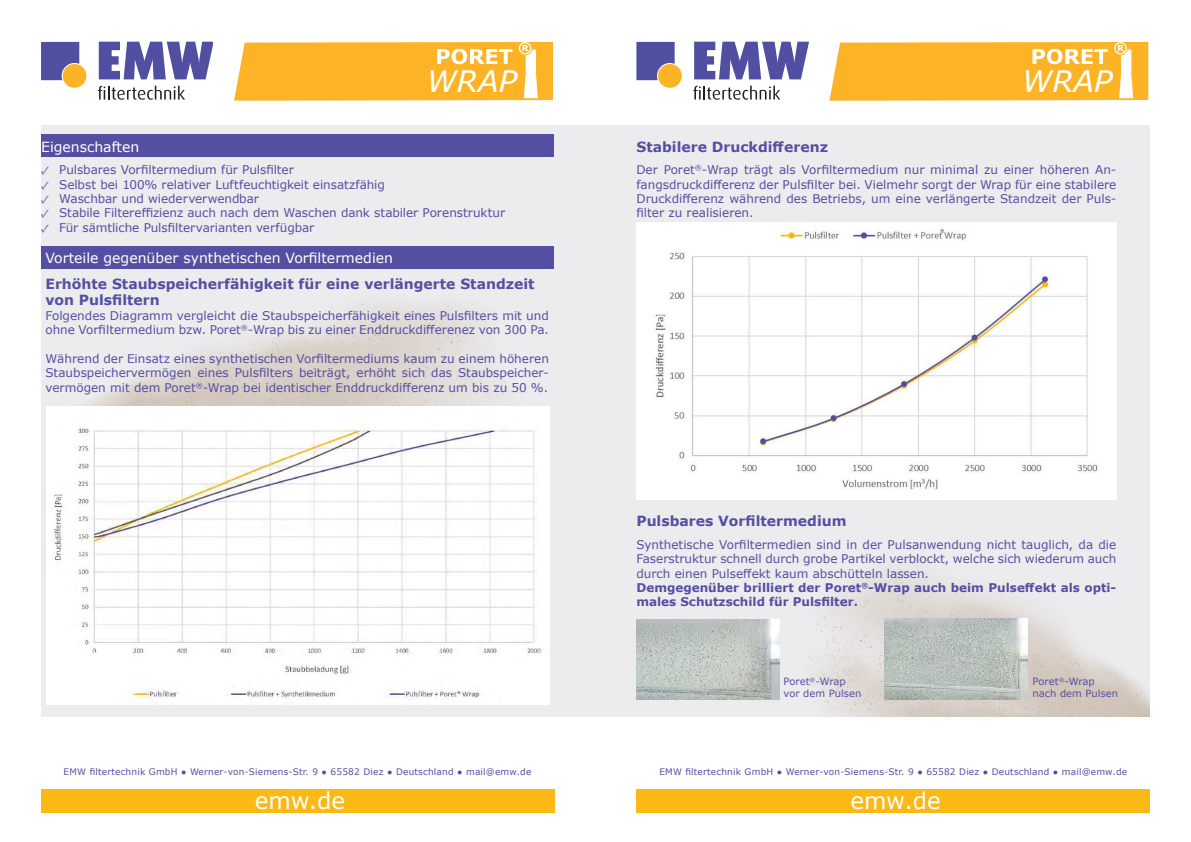
<style>
.page{position:relative;width:1191px;height:842px;background:#fff}
.page>*{position:absolute;margin:0;border:0;box-sizing:border-box;transform-origin:0 0}
.t1{font:italic 29.8px "Verdana";letter-spacing:-.005em;color:#fff}
.t2{font:23px "Verdana";color:#fff}
.t3{font:700 14px/16.8px "Verdana";color:#554fa1}
.t4{font:14px "Verdana";color:#fff}
.t5{font:12px/14.4px "Verdana";color:#554fa1}
.t6{font:10px/12px "Verdana";color:#554fa1}
.t7{font:9px "Verdana";letter-spacing:.02em;color:#524fa2}
.s1{font-family:"Minion Pro"}
.s2{font-weight:700}
</style>
<div class="page">
<div style="left:41px;top:790px;width:513px;height:23px;background:#fcb814"></div>
<div style="left:41px;top:125px;width:554px;height:592px;background:#ececee"></div>
<img style="left:83px;top:286px;width:435px;height:120px">
<div style="left:41px;top:135px;width:512px;height:22px;background:#554fa1"></div>
<div style="left:41px;top:247px;width:512px;height:22px;background:#554fa1"></div>
<img style="left:46px;top:406px;width:503px;height:298px">
<div style="left:595px;top:125px;width:554px;height:592px;background:#ececee"></div>
<img style="left:804px;top:566px;width:345px;height:151px">
<div style="left:636px;top:790px;width:513px;height:23px;background:#fcb814"></div>
<img style="left:636px;top:223px;width:480px;height:276px">
<svg style="left:98px;top:86px;width:87px;height:14px"></svg>
<svg style="left:99px;top:42px;width:114px;height:37px"></svg>
<div style="left:63px;top:64px;width:23px;height:24px;background:#fcb325;border-radius:50%"></div>
<svg style="left:41px;top:42px;width:38px;height:38px"></svg>
<svg style="left:234px;top:42px;width:319px;height:59px"></svg>
<svg style="left:693px;top:86px;width:87px;height:14px"></svg>
<svg style="left:694px;top:42px;width:114px;height:37px"></svg>
<div style="left:658px;top:64px;width:24px;height:24px;background:#fcb325;border-radius:50%"></div>
<svg style="left:636px;top:42px;width:38px;height:38px"></svg>
<svg style="left:829px;top:42px;width:319px;height:59px"></svg>
<img style="left:884px;top:619px;width:143px;height:80px">
<img style="left:636px;top:619px;width:144px;height:80px">
<h1 class="t1" style="left:426px;top:60px;width:92px">WRAP</h1>
<h1 class="t1" style="left:1021px;top:60px;width:92px">WRAP</h1>
<p class="t4" style="left:41px;top:138px;width:100px">Eigenschaften</p>
<p class="t5" style="left:41px;top:162px;width:254px"><span class="s1">✓</span> Pulsbares Vorfiltermedium für Pulsfilter</p>
<p class="t5" style="left:41px;top:177px;width:345px"><span class="s1">✓</span> Selbst bei 100% relativer Luftfeuchtigkeit einsatzfähig</p>
<p class="t5" style="left:41px;top:191px;width:219px"><span class="s1">✓</span> Waschbar und wiederverwendbar</p>
<p class="t5" style="left:41px;top:206px;width:465px"><span class="s1">✓</span> Stabile Filtereffizienz auch nach dem Waschen dank stabiler Porenstruktur</p>
<p class="t5" style="left:41px;top:220px;width:275px"><span class="s1">✓</span> Für sämtliche Pulsfiltervarianten verfügbar</p>
<p class="t4" style="left:45px;top:248px;width:349px">Vorteile gegenüber synthetischen Vorfiltermedien</p>
<p class="t3" style="left:45px;top:275px;width:491px">Erhöhte Staubspeicherfähigkeit für eine verlängerte Standzeit von Pulsfiltern</p>
<p class="t5" style="left:45px;top:308px;width:505px">Folgendes Diagramm vergleicht die Staubspeicherfähigkeit eines Pulsfilters mit und ohne Vorfiltermedium bzw. Poret<sup>®</sup>-Wrap bis zu einer Enddruckdifferenez von 300 Pa.</p>
<p class="t5" style="left:45px;top:351px;width:505px;text-align:justify">Während der Einsatz eines synthetischen Vorfiltermediums kaum zu einem höheren Staubspeichervermögen eines Pulsfilters beiträgt, erhöht sich das Staubspeicher&shy;vermögen mit dem Poret<sup>®</sup>-Wrap bei identischer Enddruckdifferenz um bis zu 50 %.</p>
<p class="t7" style="left:64px;top:765px;width:469px">EMW filtertechnik GmbH ● Werner-von-Siemens-Str. 9 ● 65582 Diez ● Deutschland ● mail@emw.de</p>
<h2 class="t2" style="left:255px;top:785px;width:92px">emw.de</h2>
<p class="t3" style="left:636px;top:139px;width:193px">Stabilere Druckdifferenz</p>
<p class="t5" style="left:636px;top:162px;width:481px;text-align:justify">Der Poret<sup>®</sup>-Wrap trägt als Vorfiltermedium nur minimal zu einer höheren An&shy;fangsdruckdifferenz der Pulsfilter bei. Vielmehr sorgt der Wrap für eine stabilere Druckdifferenz während des Betriebs, um eine verlängerte Standzeit der Puls&shy;filter zu realisieren.</p>
<p class="t3" style="left:636px;top:512px;width:212px">Pulsbares Vorfiltermedium</p>
<p class="t5" style="left:636px;top:537px;width:481px">Synthetische Vorfiltermedien sind in der Pulsanwendung nicht tauglich, da die Faserstruktur schnell durch grobe Partikel verblockt, welche sich wiederum auch durch einen Pulseffekt kaum abschütteln lassen.<br><span class="s2">Demgegenüber brilliert der Poret</span><sup>®</sup><span class="s2">-Wrap auch beim Pulseffekt als opti&shy;males Schutzschild für Pulsfilter.</span></p>
<p class="t6" style="left:783px;top:675px;width:79px">Poret<sup>®</sup>-Wrap vor dem Pulsen</p>
<p class="t6" style="left:1032px;top:675px;width:87px">Poret<sup>®</sup>-Wrap nach dem Pulsen</p>
<p class="t7" style="left:659px;top:765px;width:469px">EMW filtertechnik GmbH ● Werner-von-Siemens-Str. 9 ● 65582 Diez ● Deutschland ● mail@emw.de</p>
<h2 class="t2" style="left:850px;top:785px;width:92px">emw.de</h2>
</div>
